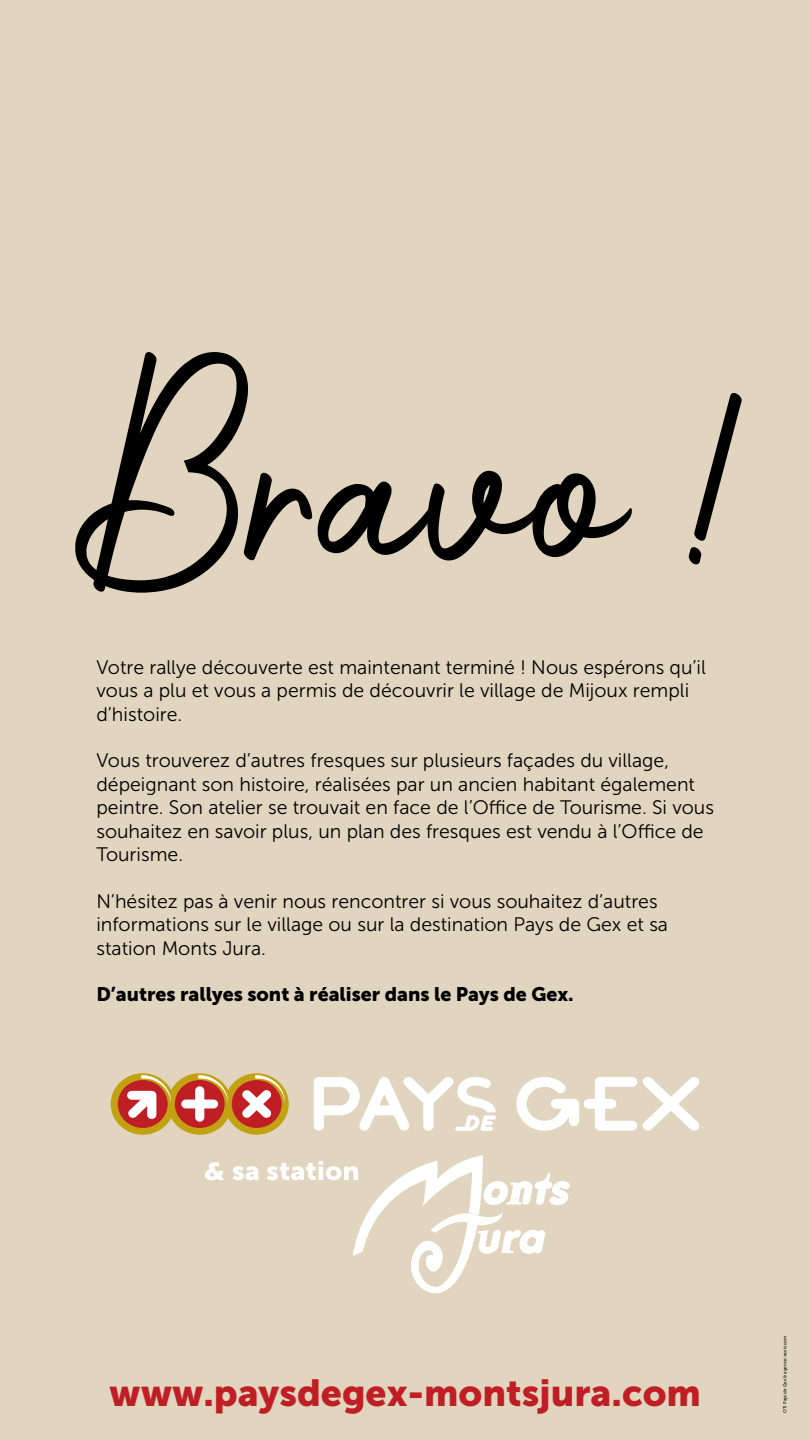
<style>
.page{position:relative;width:810px;height:1440px;background:#e2d5bf}
.page>*{position:absolute;margin:0;border:0;box-sizing:border-box;transform-origin:0 0}
.t1{font:143.55px "Photoshoot";color:#000}
.t2{font:37.5px "Museo Sans 900";color:#bf1f24}
.t3{font:19.5px/23.4px "Museo Sans 300";color:#000}
.t4{font:19.5px "Museo Sans 900";color:#000}
.t5{font:4.5px "Museo Sans 500";color:#000}
</style>
<div class="page">
<svg style="left:205px;top:1162px;width:19px;height:18px"></svg>
<svg style="left:232px;top:1166px;width:26px;height:14px"></svg>
<svg style="left:267px;top:1155px;width:303px;height:138px"></svg>
<svg style="left:111px;top:1073px;width:178px;height:62px"></svg>
<svg style="left:516px;top:1077px;width:184px;height:54px"></svg>
<svg style="left:314px;top:1077px;width:182px;height:54px"></svg>
<p class="t1" style="left:74px;top:420px;width:669px">Bravo !</p>
<p class="t3" style="left:96px;top:656px;width:611px">Votre rallye découverte est maintenant terminé ! Nous espérons qu’il vous a plu et vous a permis de découvrir le village de Mijoux rempli d’histoire.</p>
<p class="t3" style="left:96px;top:749px;width:619px">Vous trouverez d’autres fresques sur plusieurs façades du village, dépeignant son histoire, réalisées par un ancien habitant également peintre. Son atelier se trouvait en face de l’Office de Tourisme. Si vous souhaitez en savoir plus, un plan des fresques est vendu à l’Office de Tourisme.</p>
<p class="t3" style="left:96px;top:890px;width:573px">N’hésitez pas à venir nous rencontrer si vous souhaitez d’autres informations sur le village ou sur la destination Pays de Gex et sa station Monts Jura.</p>
<p class="t4" style="left:96px;top:984px;width:479px">D’autres rallyes sont à réaliser dans le Pays de Gex.</p>
<p class="t2" style="left:109px;top:1372px;width:593px">www.paysdegex-montsjura.com</p>
<p class="t5" style="left:782px;top:1413px;width:79px;rotate:-90deg">OTI Pays de Gex &amp; agence-acvis.com</p>
</div>
